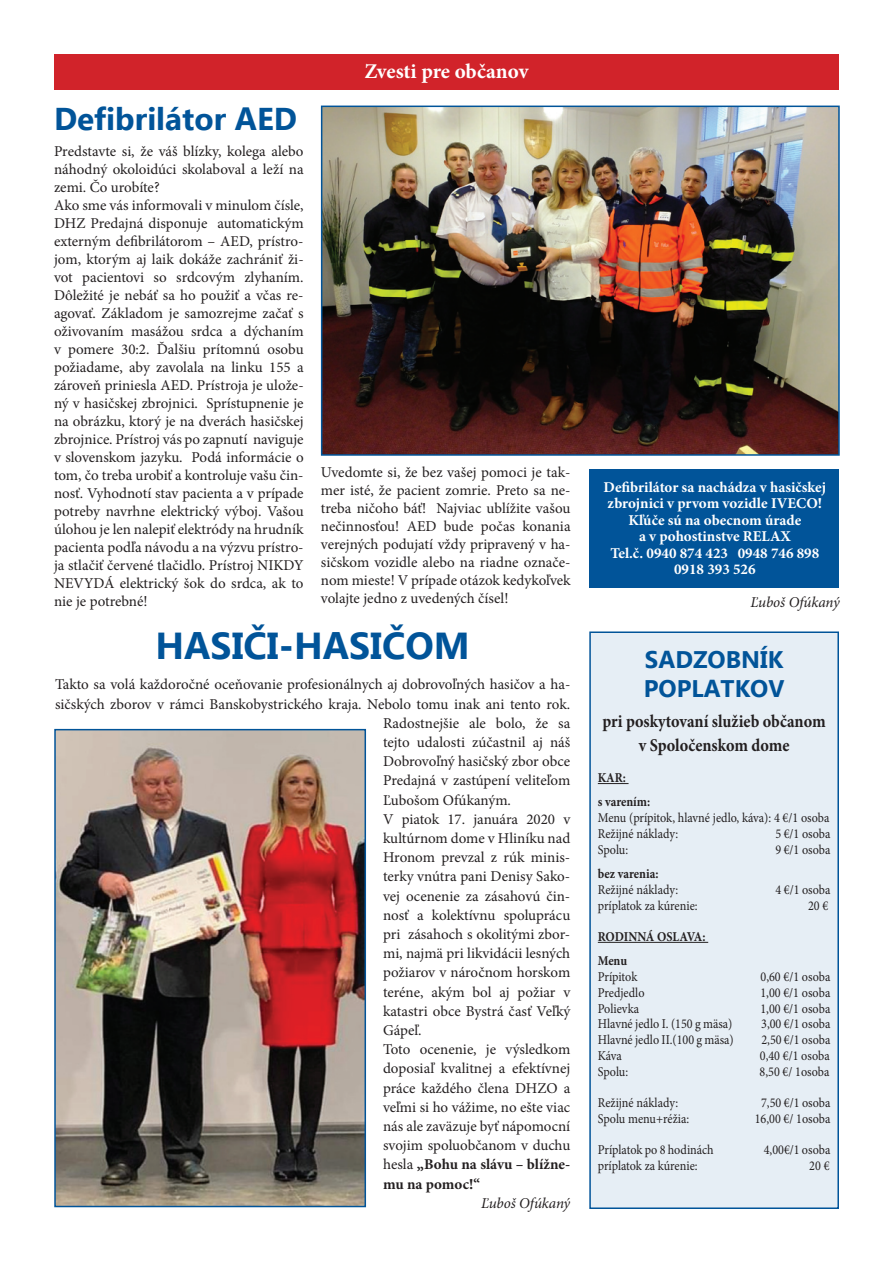
<style>
.page{position:relative;width:893px;height:1263px;background:#fff}
.page>*{position:absolute;margin:0;border:0;box-sizing:border-box;transform-origin:0 0}
.t1{font:700 37.5px "Ebrima";color:#015499}
.t2{font:700 31.5px "Ebrima";color:#015499}
.t3{font:700 24px/28.8px "Ebrima";color:#015499}
.t4{font:700 21px "Minion Pro";letter-spacing:-.005em;color:#fff}
.t5{font:700 18px/23.4px "Minion Pro";color:#231f20;text-align:center;scale:.9 1}
.t6{font:15px/18px "Minion Pro";color:#231f20}
.t7{font:700 15px/16.5px "Minion Pro";color:#fff;text-align:center}
.t8{font:700 15px "Minion Pro";color:#231f20}
.t9{font:italic 15px "Minion Pro";letter-spacing:-.005em;color:#231f20}
.t10{font:13.5px/15.8px "Minion Pro";color:#231f20;scale:.9 1}
.t11{font:700 13.5px/24.3px "Minion Pro";letter-spacing:-.005em;color:#231f20;scale:.9 1}
.s1{font-weight:400}
</style>
<div class="page">
<div style="left:590px;top:632px;width:248px;height:576px;background:#e6eef5"></div>
<div style="left:589px;top:631px;width:250px;height:578px;border:2px solid #015499"></div>
<div style="left:589px;top:469px;width:250px;height:119px;background:#015499"></div>
<div style="left:54px;top:54px;width:785px;height:36px;background:#d1232a"></div>
<img style="left:324px;top:109px;width:513px;height:344px">
<div style="left:321px;top:106px;width:519px;height:350px;border:2px solid #015499"></div>
<img style="left:57px;top:732px;width:306px;height:472px">
<div style="left:54px;top:729px;width:312px;height:478px;border:2px solid #015499"></div>
<hr style="left:598px;top:783px;width:31px;height:1px;background:#231f20">
<hr style="left:598px;top:942px;width:110px;height:1px;background:#231f20">
<h2 class="t2" style="left:54px;top:95px;width:245px">DEFIBRILÁTOR AED</h2>
<p class="t6" style="left:54px;top:142px;width:251px">Predstavte si, že váš blízky, kolega alebo náhodný okoloidúci skolaboval a leží na zemi. Čo urobíte?<br>Ako sme vás informovali v minulom čísle, DHZ Predajná disponuje automatickým externým defibrilátorom – AED, prístro&shy;jom, ktorým aj laik dokáže zachrániť ži&shy;vot pacientovi so srdcovým zlyhaním.<br>Dôležité je nebáť sa ho použiť a včas re&shy;agovať. Základom je samozrejme začať s oživovaním masážou srdca a dýchaním v pomere 30:2. Ďalšiu prítomnú osobu požiadame, aby zavolala na linku 155 a zároveň priniesla AED. Prístroja je ulože&shy;ný v hasičskej zbrojnici. Sprístupnenie je na obrázku, ktorý je na dverách hasičskej zbrojnice. Prístroj vás po zapnutí naviguje v slovenskom jazyku. Podá informácie o tom, čo treba urobiť a kontroluje vašu čin&shy;nosť. Vyhodnotí stav pacienta a v prípade potreby navrhne elektrický výboj. Vašou úlohou je len nalepiť elektródy na hrudník pacienta podľa návodu a na výzvu prístro&shy;ja stlačiť červené tlačidlo. Prístroj NIKDY NEVYDÁ elektrický šok do srdca, ak to nie je potrebné!</p>
<h3 class="t4" style="left:364px;top:57px;width:165px">Zvesti pre občanov</h3>
<p class="t6" style="left:321px;top:463px;width:251px;text-align:justify">Uvedomte si, že bez vašej pomoci je tak&shy;mer isté, že pacient zomrie. Preto sa ne&shy;treba ničoho báť! Najviac ublížite vašou nečinnosťou! AED bude počas konania verejných podujatí vždy pripravený v ha&shy;sičskom vozidle alebo na riadne označe&shy;nom mieste! V prípade otázok kedykoľvek volajte jedno z uvedených čísel!</p>
<h1 class="t1" style="left:156px;top:618px;width:316px">HASIČI-HASIČOM</h1>
<p class="t6" style="left:55px;top:676px;width:517px">Takto sa volá každoročné oceňovanie profesionálnych aj dobrovoľných hasičov a ha-</p>
<p class="t6" style="left:55px;top:695px;width:517px">sičských zborov v rámci Banskobystrického kraja. Nebolo tomu inak ani tento rok.</p>
<p class="t6" style="left:383px;top:714px;width:189px">Radostnejšie ale bolo, že sa</p>
<p class="t6" style="left:383px;top:733px;width:189px">tejto udalosti zúčastnil aj náš</p>
<p class="t6" style="left:383px;top:752px;width:189px">Dobrovoľný hasičský zbor obce</p>
<p class="t6" style="left:383px;top:772px;width:189px">Predajná v zastúpení veliteľom</p>
<p class="t6" style="left:383px;top:791px;width:130px">Ľubošom Ofúkaným.</p>
<p class="t6" style="left:383px;top:810px;width:189px">V piatok 17. januára 2020 v</p>
<p class="t6" style="left:383px;top:829px;width:189px">kultúrnom dome v Hliníku nad</p>
<p class="t6" style="left:383px;top:848px;width:189px">Hronom prevzal z rúk minis-</p>
<p class="t6" style="left:383px;top:868px;width:189px">terky vnútra pani Denisy Sako-</p>
<p class="t6" style="left:383px;top:887px;width:189px">vej ocenenie za zásahovú čin-</p>
<p class="t6" style="left:383px;top:906px;width:189px">nosť a kolektívnu spoluprácu</p>
<p class="t6" style="left:383px;top:925px;width:189px">pri zásahoch s okolitými zbor-</p>
<p class="t6" style="left:383px;top:944px;width:189px">mi, najmä pri likvidácii lesných</p>
<p class="t6" style="left:383px;top:964px;width:189px">požiarov v náročnom horskom</p>
<p class="t6" style="left:383px;top:983px;width:189px">teréne, akým bol aj požiar v</p>
<p class="t6" style="left:383px;top:1002px;width:189px">katastri obce Bystrá časť Veľký</p>
<p class="t6" style="left:383px;top:1021px;width:40px">Gápeľ.</p>
<p class="t6" style="left:383px;top:1040px;width:189px">Toto ocenenie, je výsledkom</p>
<p class="t6" style="left:383px;top:1060px;width:189px">doposiaľ kvalitnej a efektívnej</p>
<p class="t6" style="left:383px;top:1079px;width:189px">práce každého člena DHZO a</p>
<p class="t6" style="left:383px;top:1098px;width:189px">veľmi si ho vážime, no ešte viac</p>
<p class="t6" style="left:383px;top:1117px;width:189px">nás ale zaväzuje byť nápomocní</p>
<p class="t6" style="left:383px;top:1136px;width:189px">svojim spoluobčanom v duchu</p>
<p class="t8" style="left:383px;top:1154px;width:189px"><span class="s1">hesla</span> „Bohu na slávu – blížne-</p>
<p class="t8" style="left:383px;top:1173px;width:99px">mu na pomoc!“</p>
<p class="t9" style="left:481px;top:1193px;width:91px">Ľuboš Ofúkaný</p>
<p class="t7" style="left:604px;top:479px;width:224px">Defibrilátor sa nachádza v hasičskej zbrojnici v prvom vozidle IVECO!<br>Kľúče sú na obecnom úrade<br>a v pohostinstve RELAX<br>Tel.č. 0940 874 423 0948 746 898<br>0918 393 526</p>
<p class="t9" style="left:751px;top:592px;width:91px">Ľuboš Ofúkaný</p>
<h3 class="t3" style="left:644px;top:647px;width:141px">SADZOBNÍK<br>POP</h3>
<h3 class="t3" style="left:691px;top:675px;width:94px">LATKOV</h3>
<p class="t5" style="left:603px;top:710px;width:249px">pri poskytovaní služieb občanom v Spoločenskom dome</p>
<p class="t11" style="left:598px;top:765px;width:60px">KAR:<br>s varením:</p>
<p class="t10" style="left:598px;top:810px;width:259px">Menu (prípitok, hlavné jedlo, káva): 4 €/1 osoba<br>Režijné náklady:</p>
<p class="t10" style="left:775px;top:826px;width:63px">5 €/1 osoba</p>
<p class="t10" style="left:598px;top:842px;width:35px">Spolu:</p>
<p class="t10" style="left:775px;top:842px;width:63px">9 €/1 osoba</p>
<p class="t11" style="left:598px;top:861px;width:69px">bez varenia:</p>
<p class="t10" style="left:598px;top:882px;width:91px">Režijné náklady:</p>
<p class="t10" style="left:776px;top:882px;width:62px">4 €/1 osoba</p>
<p class="t10" style="left:598px;top:897px;width:112px">príplatok za kúrenie:</p>
<p class="t10" style="left:808px;top:897px;width:24px">20 €</p>
<p class="t11" style="left:598px;top:924px;width:121px">RODINNÁ OSLAVA:<br>Menu</p>
<p class="t10" style="left:598px;top:969px;width:45px">Prípitok</p>
<p class="t10" style="left:760px;top:969px;width:79px">0,60 €/1 osoba</p>
<p class="t10" style="left:598px;top:985px;width:53px">Predjedlo</p>
<p class="t10" style="left:760px;top:985px;width:79px">1,00 €/1 osoba</p>
<p class="t10" style="left:598px;top:1000px;width:47px">Polievka</p>
<p class="t10" style="left:760px;top:1000px;width:79px">1,00 €/1 osoba</p>
<p class="t10" style="left:598px;top:1016px;width:151px">Hlavné jedlo I. (150 g mäsa)</p>
<p class="t10" style="left:761px;top:1016px;width:78px">3,00 €/1 osoba</p>
<p class="t10" style="left:598px;top:1032px;width:153px">Hlavné jedlo II.(100 g mäsa)</p>
<p class="t10" style="left:761px;top:1032px;width:78px">2,50 €/1 osoba</p>
<p class="t10" style="left:598px;top:1048px;width:28px">Káva</p>
<p class="t10" style="left:760px;top:1048px;width:79px">0,40 €/1 osoba</p>
<p class="t10" style="left:598px;top:1063px;width:35px">Spolu:</p>
<p class="t10" style="left:760px;top:1063px;width:79px">8,50 €/ 1osoba</p>
<p class="t10" style="left:598px;top:1095px;width:91px">Režijné náklady:</p>
<p class="t10" style="left:761px;top:1095px;width:79px">7,50 €/1 osoba</p>
<p class="t10" style="left:598px;top:1111px;width:103px">Spolu menu+réžia:</p>
<p class="t10" style="left:755px;top:1111px;width:86px">16,00 €/ 1osoba</p>
<p class="t10" style="left:598px;top:1142px;width:130px">Príplatok po 8 hodinách</p>
<p class="t10" style="left:764px;top:1142px;width:76px">4,00€/1 osoba</p>
<p class="t10" style="left:598px;top:1158px;width:112px">príplatok za kúrenie:</p>
<p class="t10" style="left:809px;top:1158px;width:24px">20 €</p>
</div>
